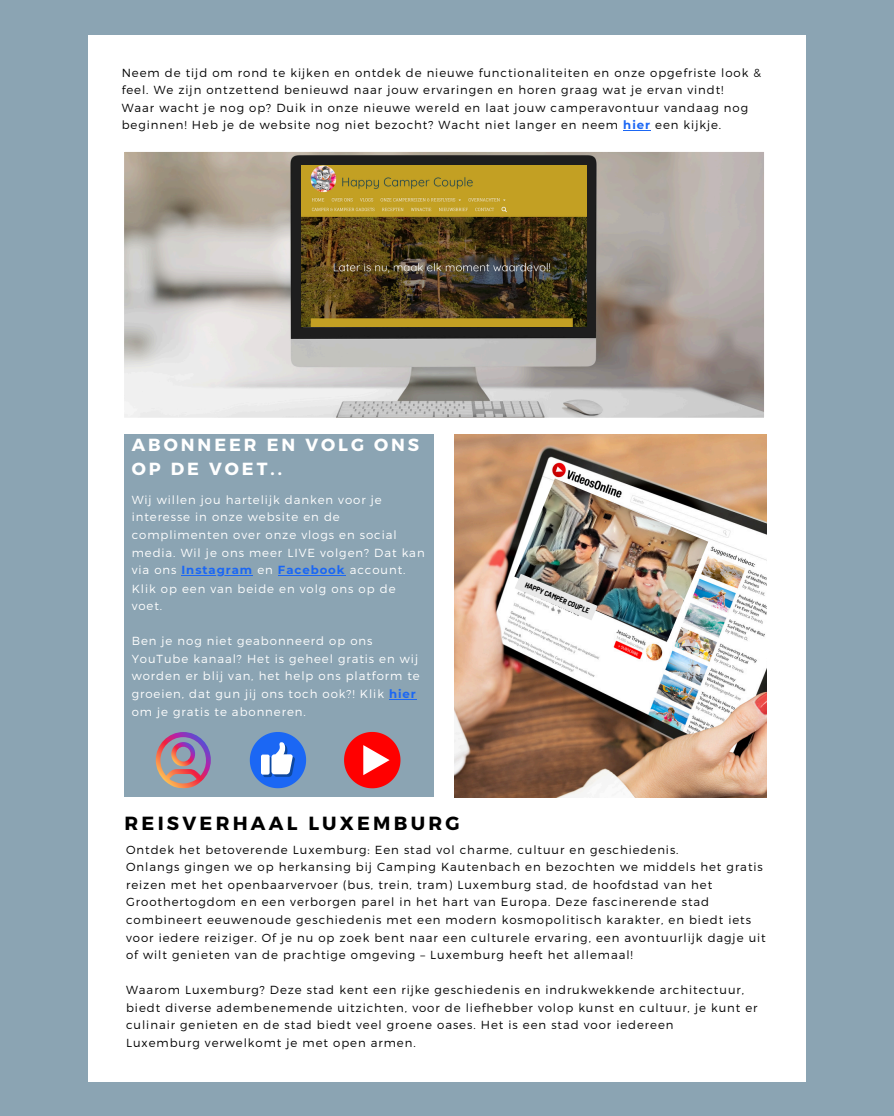
<style>
.page{position:relative;width:894px;height:1116px;background:#fff}
.page>*{position:absolute;margin:0;border:0;box-sizing:border-box;transform-origin:0 0}
.t1{font:700 19.05px "Montserrat";letter-spacing:.17em;color:#000}
.t2{font:700 17.55px/23.7px "Montserrat";letter-spacing:.17em;color:#fff}
.t3{font:300 11.7px/17.5px "Montserrat";letter-spacing:.08em;color:#000}
.t4{font:300 11.7px/17.5px "Montserrat";letter-spacing:.08em;color:#fff}
.t5{font:700 semi-condensed 7.2px "Barlow";color:#000}
.s1{font-weight:700;color:#1b67f4}
</style>
<div class="page">
<div style="left:0;top:0;width:893px;height:1116px;background:#8ba4b3"></div>
<div style="left:89px;top:35px;width:715px;height:1046px;background:#fff"></div>
<div style="left:124px;top:435px;width:309px;height:362px;background:#8ba4b3"></div>
<svg style="left:124px;top:152px;width:640px;height:266px;background:#afaaa5"></svg>
<hr style="left:181px;top:575px;width:72px;height:1px;background:#1b67f4">
<hr style="left:278px;top:575px;width:67px;height:1px;background:#1b67f4">
<svg style="left:389px;top:699px;width:28px;height:1px"></svg>
<img style="left:454px;top:435px;width:312px;height:362px">
<img style="left:514px;top:479px;width:194px;height:161px">
<img style="left:514px;top:574px;width:83px;height:46px">
<svg style="left:156px;top:732px;width:55px;height:56px"></svg>
<svg style="left:250px;top:732px;width:56px;height:56px"></svg>
<svg style="left:344px;top:732px;width:56px;height:56px"></svg>
<img style="left:301px;top:165px;width:285px;height:162px">
<svg style="left:623px;top:130px;width:28px;height:1px"></svg>
<p class="t3" style="left:122px;top:63px;width:640px">Neem de tijd om rond te kijken en ontdek de nieuwe functionaliteiten en onze opgefriste look &amp; feel. We zijn ontzettend benieuwd naar jouw ervaringen en horen graag wat je ervan vindt!<br>Waar wacht je nog op? Duik in onze nieuwe wereld en laat jouw camperavontuur vandaag nog beginnen! Heb je de website nog niet bezocht? Wacht niet langer en neem <span class="s1">hier</span> een kijkje.</p>
<p class="t2" style="left:132px;top:432px;width:289px">ABONNEER EN VOLG ONS<br>OP DE VOET..</p>
<p class="t4" style="left:132px;top:490px;width:294px">Wij willen jou hartelijk danken voor je interesse in onze website en de complimenten over onze vlogs en social media. Wil je ons meer LIVE volgen? Dat kan via ons <span class="s1">Instagram</span> en <span class="s1">Facebook</span> account.</p>
<h2 class="t4" style="left:132px;top:579px;width:265px">Klik op een van beide en volg ons op de voet.</h2>
<h2 class="t4" style="left:132px;top:632px;width:289px">Ben je nog niet geabonneerd op ons YouTube kanaal? Het is geheel gratis en wij worden er blij van, het help ons platform te groeien, dat gun jij ons toch ook?! Klik <span class="s1">hier </span>om je gratis te abonneren.</h2>
<p class="t5" style="left:527px;top:580px;width:71px;rotate:23deg">HAPPY CAMPER COUPLE</p>
<p class="t1" style="left:124px;top:811px;width:336px">REISVERHAAL LUXEMBURG</p>
<p class="t3" style="left:126px;top:840px;width:641px">Ontdek het betoverende Luxemburg: Een stad vol charme, cultuur en geschiedenis.<br>Onlangs gingen we op herkansing bij Camping Kautenbach en bezochten we middels het gratis reizen met het openbaarvervoer (bus, trein, tram) Luxemburg stad, de hoofdstad van het Groothertogdom en een verborgen parel in het hart van Europa. Deze fascinerende stad combineert eeuwenoude geschiedenis met een modern kosmopolitisch karakter, en biedt iets voor iedere reiziger. Of je nu op zoek bent naar een culturele ervaring, een avontuurlijk dagje uit of wilt genieten van de prachtige omgeving – Luxemburg heeft het allemaal!</p>
<p class="t3" style="left:126px;top:981px;width:633px">Waarom Luxemburg? Deze stad kent een rijke geschiedenis en indrukwekkende architectuur, biedt diverse adembenemende uitzichten, voor de liefhebber volop kunst en cultuur, je kunt er culinair genieten en de stad biedt veel groene oases. Het is een stad voor iedereen<br>Luxemburg verwelkomt je met open armen.</p>
</div>
